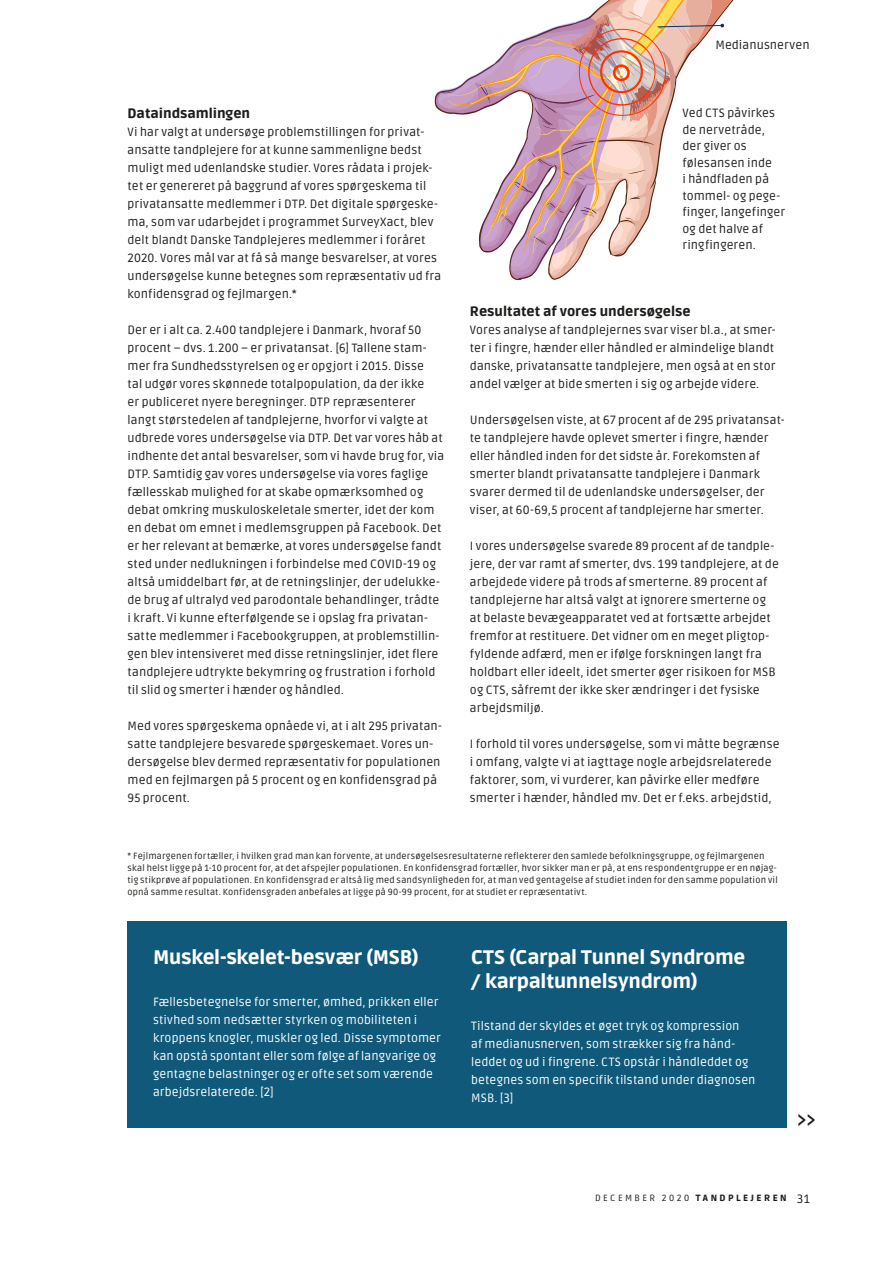
<style>
.page{position:relative;width:893px;height:1263px;background:#fff}
.page>*{position:absolute;margin:0;border:0;box-sizing:border-box;transform-origin:0 0}
.t1{font:25.5px "Verdana";color:#1d1d1b}
.t2{font:900 19.5px/24px "Ruda";letter-spacing:-.01em;color:#fff}
.t3{font:900 13.5px "Ruda";letter-spacing:.005em;color:#1d1d1b}
.t4{font:12px/18px "Ruda";letter-spacing:.01em;color:#1d1d1b}
.t5{font:12px/18px "Ruda";letter-spacing:.01em;color:#fff}
.t6{font:9px/12px "Ruda";letter-spacing:.02em;color:#1d1d1b}
.t7{font:9px "Ruda";letter-spacing:.275em;color:#1d1d1b}
.s1{font-weight:900}
.s2{font-size:12px}
</style>
<div class="page">
<div style="left:128px;top:921px;width:659px;height:206px;background:#10597a"></div>
<svg style="left:509px;top:254px;width:113px;height:25px"></svg>
<svg style="left:436px;top:0;width:298px;height:254px"></svg>
<p class="t3" style="left:128px;top:105px;width:124px">Dataindsamlingen</p>
<p class="t4" style="left:128px;top:123px;width:315px">Vi har valgt at undersøge problemstillingen for privat&shy;ansatte tandplejere for at kunne sammenligne bedst muligt med udenlandske studier. Vores rådata i projek&shy;tet er genereret på baggrund af vores spørgeskema til privatansatte medlemmer i DTP. Det digitale spørgeske&shy;ma, som var udarbejdet i programmet SurveyXact, blev delt blandt Danske Tandplejeres medlemmer i foråret 2020. Vores mål var at få så mange besvarelser, at vores undersøgelse kunne betegnes som repræsentativ ud fra konfidensgrad og fejlmargen.*</p>
<p class="t4" style="left:128px;top:321px;width:318px">Der er i alt ca. 2.400 tandplejere i Danmark, hvoraf 50 procent – dvs. 1.200 – er privatansat. [6] Tallene stam&shy;mer fra Sundhedsstyrelsen og er opgjort i 2015. Disse<br>tal udgør vores skønnede totalpopulation, da der ikke<br>er publiceret nyere beregninger. DTP repræsenterer langt størstedelen af tandplejerne, hvorfor vi valgte at udbrede vores undersøgelse via DTP. Det var vores håb at indhente det antal besvarelser, som vi havde brug for, via DTP. Samtidig gav vores undersøgelse via vores faglige fællesskab mulighed for at skabe opmærksomhed og debat omkring muskuloskeletale smerter, idet der kom en debat om emnet i medlemsgruppen på Facebook. Det er her relevant at bemærke, at vores undersøgelse fandt sted under nedlukningen i forbindelse med COVID-19 og altså umiddelbart før, at de retningslinjer, der udelukke&shy;de brug af ultralyd ved parodontale behandlinger, trådte i kraft. Vi kunne efterfølgende se i opslag fra privatan&shy;satte medlemmer i Facebookgruppen, at problemstillin&shy;gen blev intensiveret med disse retningslinjer, idet flere tandplejere udtrykte bekymring og frustration i forhold til slid og smerter i hænder og håndled.</p>
<p class="t4" style="left:128px;top:717px;width:316px">Med vores spørgeskema opnåede vi, at i alt 295 privatan&shy;satte tandplejere besvarede spørgeskemaet. Vores un&shy;dersøgelse blev dermed repræsentativ for populationen med en fejlmargen på 5 procent og en konfidensgrad på 95 procent.</p>
<p class="t4" style="left:715px;top:36px;width:96px">Medianusnerven</p>
<p class="t4" style="left:682px;top:105px;width:104px;line-height:16.5px">Ved CTS påvirkes de nervetråde, der giver os følesansen inde<br>i håndfladen på tommel- og pege&shy;finger, langefinger og det halve af ringfingeren.</p>
<p class="t3" style="left:470px;top:303px;width:222px">Resultatet af vores undersøgelse</p>
<p class="t4" style="left:470px;top:321px;width:307px;text-align:justify">Vores analyse af tandplejernes svar viser bl.a., at smer&shy;ter i fingre, hænder eller håndled er almindelige blandt danske, privatansatte tandplejere, men også at en stor andel vælger at bide smerten i sig og arbejde videre.</p>
<p class="t4" style="left:470px;top:411px;width:316px">Undersøgelsen viste, at 67 procent af de 295 privatansat&shy;te tandplejere havde oplevet smerter i fingre, hænder eller håndled inden for det sidste år. Forekomsten af smerter blandt privatansatte tandplejere i Danmark svarer dermed til de udenlandske undersøgelser, der viser, at 60-69,5 procent af tandplejerne har smerter.</p>
<p class="t4" style="left:470px;top:537px;width:310px">I vores undersøgelse svarede 89 procent af de tandple&shy;jere, der var ramt af smerter, dvs. 199 tandplejere, at de arbejdede videre på trods af smerterne. 89 procent af tandplejerne har altså valgt at ignorere smerterne og at belaste bevægeapparatet ved at fortsætte arbejdet fremfor at restituere. Det vidner om en meget pligtop&shy;fyldende adfærd, men er ifølge forskningen langt fra holdbart eller ideelt, idet smerter øger risikoen for MSB og CTS, såfremt der ikke sker ændringer i det fysiske arbejdsmiljø.</p>
<p class="t4" style="left:470px;top:735px;width:311px">I forhold til vores undersøgelse, som vi måtte begrænse i omfang, valgte vi at iagttage nogle arbejdsrelaterede faktorer, som, vi vurderer, kan påvirke eller medføre smerter i hænder, håndled mv. Det er f.eks. arbejdstid,</p>
<p class="t6" style="left:128px;top:850px;width:652px">* Fejlmargenen fortæller, i hvilken grad man kan forvente, at undersøgelsesresultaterne reflekterer den samlede befolkningsgruppe, og fejlmargenen skal helst ligge på 1-10 procent for, at det afspejler populationen. En konfidensgrad fortæller, hvor sikker man er på, at ens respondentgruppe er en nøjag&shy;tig stikprøve af populationen. En konfidensgrad er altså lig med sandsynligheden for, at man ved gentagelse af studiet inden for den samme population vil opnå samme resultat. Konfidensgraden anbefales at ligge på 90-99 procent, for at studiet er repræsentativt.</p>
<h2 class="t2" style="left:153px;top:946px;width:267px">Muskel-skelet-besvær (MSB)</h2>
<p class="t5" style="left:153px;top:993px;width:289px">Fællesbetegnelse for smerter, ømhed, prikken eller stivhed som nedsætter styrken og mobiliteten i kroppens knogler, muskler og led. Disse symptomer kan opstå spontant eller som følge af langvarige og gentagne belastninger og er ofte set som værende arbejdsrelaterede. [2]</p>
<h2 class="t2" style="left:471px;top:946px;width:276px">CTS (Carpal Tunnel Syndrome / karpaltunnelsyndrom)</h2>
<p class="t5" style="left:471px;top:1017px;width:286px">Tilstand der skyldes et øget tryk og kompression<br>af medianusnerven, som strækker sig fra hånd&shy;leddet og ud i fingrene. CTS opstår i håndleddet og betegnes som en specifik tilstand under diagnosen MSB. [3]</p>
<h1 class="t1" style="left:796px;top:1101px;width:22px">››</h1>
<p class="t7" style="left:595px;top:1193px;width:216px">DECEMBER 2020 <span class="s1">TANDPLEJEREN</span> <span class="s2">31</span></p>
</div>
